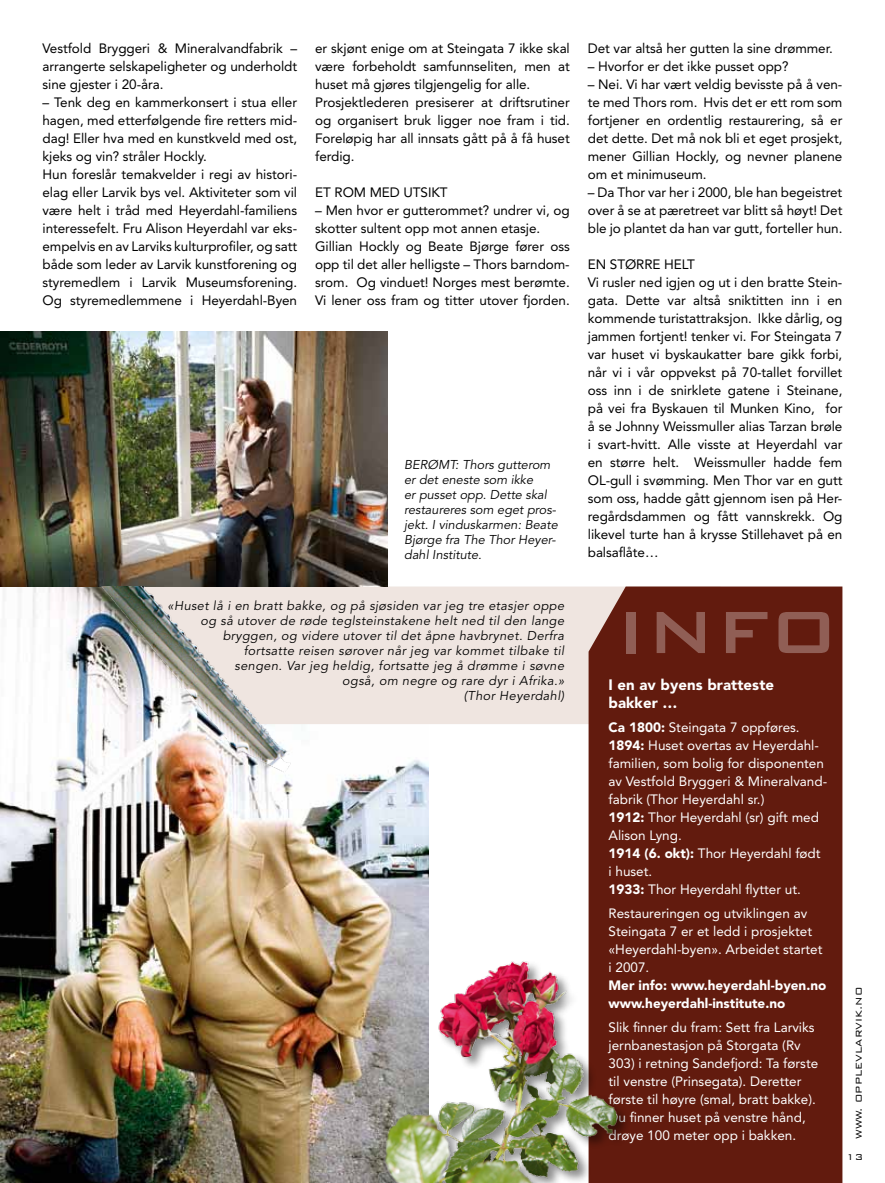
<style>
.page{position:relative;width:885px;height:1183px;background:#fff}
.page>*{position:absolute;margin:0;border:0;box-sizing:border-box;transform-origin:0 0}
.t1{font:900 15px/18px "Avenir";letter-spacing:.005em;color:#fff}
.t2{font:13.5px/18px "Avenir";letter-spacing:-.005em;color:#000}
.t3{font:13.5px/18px "Avenir";color:#fff}
.t4{font:italic 12.75px/15px "Avenir";letter-spacing:.03em;color:#000;text-align:right}
.t5{font:italic 12.75px/15px "Avenir";color:#000}
.t6{font:300 11.25px "Bank Gothic BT";color:#000}
.s1{font-weight:900}
</style>
<div class="page">
<img style="left:0;top:883px;width:428px;height:299px">
<div style="left:428px;top:586px;width:160px;height:138px;background:#efe5e0"></div>
<img style="left:0;top:331px;width:387px;height:255px">
<div style="left:588px;top:586px;width:254px;height:596px;background:#621b0e"></div>
<div style="left:626px;top:611px;width:9px;height:42px;background:#905e55"></div>
<svg style="left:656px;top:611px;width:49px;height:42px;background:#793d32"></svg>
<svg style="left:725px;top:611px;width:42px;height:42px;background:#75372b"></svg>
<svg style="left:778px;top:611px;width:51px;height:42px;background:#7b4035"></svg>
<div style="left:381px;top:953px;width:249px;height:229px;background:#000;opacity:.45"></div>
<img style="left:383px;top:954px;width:243px;height:228px">
<img style="left:0;top:586px;width:428px;height:297px">
<p class="t2" style="left:43px;top:39px;width:256px;text-align:justify">Vestfold Bryggeri &amp; Mineralvandfabrik – arrangerte selskapeligheter og underholdt sine gjester i 20-åra.</p>
<p class="t2" style="left:43px;top:93px;width:256px">– Tenk deg en kammerkonsert i stua eller hagen, med etterfølgende fire retters mid&shy;dag! Eller hva med en kunstkveld med ost, kjeks og vin? stråler Hockly.<br>Hun foreslår temakvelder i regi av histori&shy;elag eller Larvik bys vel. Aktiviteter som vil være helt i tråd med Heyerdahl-familiens interessefelt. Fru Alison Heyerdahl var eks&shy;empelvis en av Larviks kulturprofiler, og satt både som leder av Larvik kunstforening og styremedlem i Larvik Museumsforening.<br>Og styremedlemmene i Heyerdahl-Byen</p>
<p class="t2" style="left:315px;top:39px;width:256px">er skjønt enige om at Steingata 7 ikke skal være forbeholdt samfunnseliten, men at huset må gjøres tilgjengelig for alle.<br>Prosjektlederen presiserer at driftsrutiner og organisert bruk ligger noe fram i tid.<br>Foreløpig har all innsats gått på å få huset ferdig.</p>
<p class="t2" style="left:315px;top:183px;width:134px">ET ROM MED UTSIKT</p>
<p class="t2" style="left:315px;top:201px;width:256px">– Men hvor er gutterommet? undrer vi, og skotter sultent opp mot annen etasje.<br>Gillian Hockly og Beate Bjørge fører oss opp til det aller helligste – Thors barndom&shy;srom. Og vinduet! Norges mest berømte.<br>Vi lener oss fram og titter utover fjorden.</p>
<p class="t5" style="left:404px;top:457px;width:155px">BERØMT: Thors gutterom er det eneste som ikke<br>er pusset opp. Dette skal restaureres som eget pros&shy;jekt. I vinduskarmen: Beate<br>Bjørge fra The Thor Heyer&shy;dahl Institute.</p>
<p class="t4" style="left:167px;top:598px;width:398px">«Huset lå i en bratt bakke, og på sjøsiden var jeg tre etasjer oppe og så utover de røde teglsteinstakene helt ned til den lange bryggen, og videre utover til det åpne havbrynet. Derfra<br>fortsatte reisen sørover når jeg var kommet tilbake til<br>sengen. Var jeg heldig, fortsatte jeg å drømme i søvne<br>også, om negre og rare dyr i Afrika.»<br>(Thor Heyerdahl)</p>
<p class="t2" style="left:587px;top:39px;width:246px">Det var altså her gutten la sine drømmer.</p>
<p class="t2" style="left:587px;top:57px;width:202px">– Hvorfor er det ikke pusset opp?</p>
<p class="t2" style="left:587px;top:75px;width:256px;text-align:justify">– Nei. Vi har vært veldig bevisste på å ven&shy;te med Thors rom. Hvis det er ett rom som fortjener en ordentlig restaurering, så er det dette. Det må nok bli et eget prosjekt, mener Gillian Hockly, og nevner planene om et minimuseum.</p>
<p class="t2" style="left:587px;top:183px;width:256px;text-align:justify">– Da Thor var her i 2000, ble han begeistret over å se at pæretreet var blitt så høyt! Det ble jo plantet da han var gutt, forteller hun.</p>
<p class="t2" style="left:587px;top:255px;width:256px">EN STØRRE HELT<br>Vi rusler ned igjen og ut i den bratte Stein&shy;gata. Dette var altså sniktitten inn i en kommende turistattraksjon. Ikke dårlig, og jammen fortjent! tenker vi. For Steingata 7 var huset vi byskaukatter bare gikk forbi, når vi i vår oppvekst på 70-tallet forvillet oss inn i de snirklete gatene i Steinane, på vei fra Byskauen til Munken Kino, for å se Johnny Weissmuller alias Tarzan brøle i svart-hvitt. Alle visste at Heyerdahl var en større helt. Weissmuller hadde fem OL-gull i svømming. Men Thor var en gutt som oss, hadde gått gjennom isen på Her&shy;regårdsdammen og fått vannskrekk. Og likevel turte han å krysse Stillehavet på en balsaflåte…</p>
<p class="t1" style="left:608px;top:675px;width:167px">I en av byens bratteste bakker …</p>
<p class="t3" style="left:608px;top:718px;width:220px"><span class="s1">Ca 1800:</span> Steingata 7 oppføres.<br><span class="s1">1894:</span> Huset overtas av Heyerdahl&shy;familien, som bolig for disponenten av Vestfold Bryggeri &amp; Mineralvand&shy;fabrik (Thor Heyerdahl sr.)<br><span class="s1">1912:</span> Thor Heyerdahl (sr) gift med<br>Alison Lyng.<br><span class="s1">1914 (6. okt):</span> Thor Heyerdahl født i huset.<br><span class="s1">1933:</span> Thor Heyerdahl flytter ut.</p>
<p class="t3" style="left:608px;top:904px;width:219px">Restaureringen og utviklingen av<br>Steingata 7 er et ledd i prosjektet «Heyerdahl-byen». Arbeidet startet i 2007.<br><span class="s1">Mer info: www.heyerdahl-byen.no www.heyerdahl-institute.no</span></p>
<p class="t3" style="left:608px;top:1018px;width:211px">Slik finner du fram: Sett fra Larviks jernbanestasjon på Storgata (Rv 303) i retning Sandefjord: Ta første til venstre (Prinsegata). Deretter første til høyre (smal, bratt bakke).<br>Du finner huset på venstre hånd, drøye 100 meter opp i bakken.</p>
<p class="t6" style="left:852px;top:1138px;width:154px;rotate:-90deg">WWW. OPPLEVLARVIK.NO</p>
<p class="t6" style="left:846px;top:1150px;width:18px">13</p>
</div>
